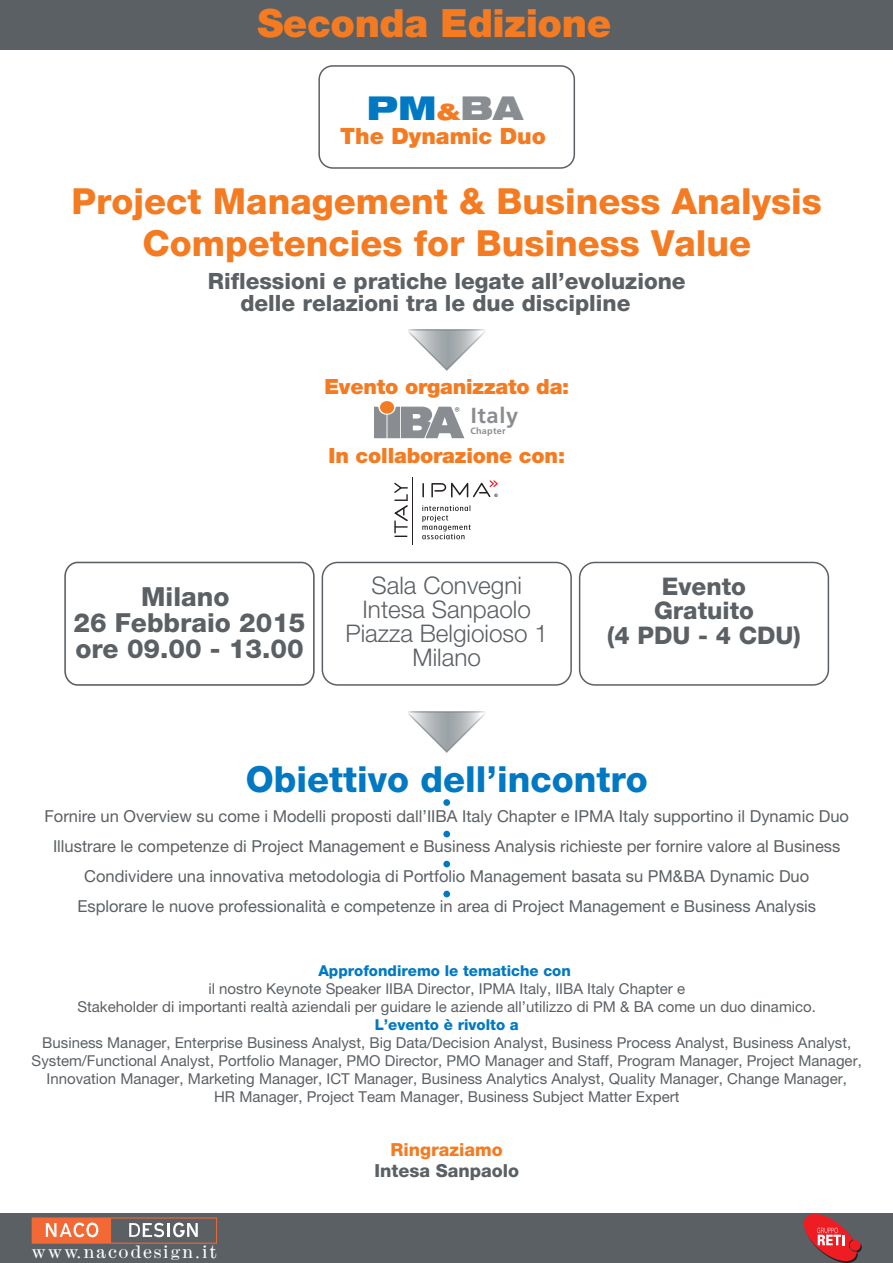
<style>
.page{position:relative;width:893px;height:1263px;background:#fff}
.page>*{position:absolute;margin:0;border:0;box-sizing:border-box;transform-origin:0 0}
.t1{font:900 39px "Helvetica Neue";letter-spacing:-.01em;color:#f47b21}
.t2{font:800 36px/42px "Helvetica Neue";color:#f47b21;text-align:center}
.t3{font:800 36px "Helvetica Neue";color:#0079c2}
.t4{font:900 expanded 33px "Helvetica Neue";color:#0079c2}
.t5{font:800 26.25px/26.2px "Helvetica Neue";color:#5b6064;text-align:center}
.t6{font:300 24.3px/24.3px "Helvetica Neue";color:#5b6064;text-align:center}
.t7{font:800 24.3px/24.3px "Helvetica Neue";color:#5b6064;text-align:center}
.t8{font:800 22.5px/22.5px "Helvetica Neue";color:#5b6064}
.t9{font:900 22.5px "Helvetica Neue";color:#f47b21}
.t10{font:700 21.75px "Frutiger";letter-spacing:.03em;color:#898d91}
.t11{font:900 21px "Helvetica Neue";letter-spacing:-.01em;color:#f47b21}
.t12{font:800 18px "Helvetica Neue";color:#5b6064}
.t13{font:800 18px "Helvetica Neue";color:#f47b21}
.t14{font:expanded 16.95px "Modern";letter-spacing:.1em;color:#fff}
.t15{font:16.5px/30px "Helvetica Neue";color:#5b6064;text-align:center}
.t16{font:15px/18px "Helvetica Neue";color:#5b6064;text-align:center}
.t17{font:800 15px "Helvetica Neue";color:#0079c2}
.t18{font:700 9px "Frutiger";letter-spacing:.025em;color:#898d91}
.t19{font:700 4.5px "Arial";color:#231f20}
.s1{font-size:22.95px;color:#f47b21}
.s2{color:#898d91}
</style>
<div class="page">
<div style="left:0;top:0;width:893px;height:49px;background:#5b6064"></div>
<div style="left:0;top:1214px;width:893px;height:49px;background:#5b6064"></div>
<svg style="left:32px;top:1217px;width:185px;height:27px"></svg>
<div style="left:380px;top:401px;width:14px;height:13px;background:#f47b21;border-radius:50%"></div>
<svg style="left:374px;top:406px;width:91px;height:33px"></svg>
<div style="left:318px;top:65px;width:257px;height:104px;border:2px solid #5b6064;border-radius:14px"></div>
<div style="left:64px;top:562px;width:251px;height:124px;border:2px solid #5b6064;border-radius:13px"></div>
<div style="left:579px;top:562px;width:250px;height:124px;border:2px solid #5b6064;border-radius:15px"></div>
<div style="left:322px;top:562px;width:250px;height:124px;border:2px solid #5b6064;border-radius:15px"></div>
<div style="left:443px;top:799px;width:7px;height:7px;background:#0079c2;border-radius:50%"></div>
<div style="left:443px;top:831px;width:7px;height:6px;background:#0079c2;border-radius:50%"></div>
<div style="left:443px;top:861px;width:7px;height:6px;background:#0079c2;border-radius:50%"></div>
<div style="left:443px;top:891px;width:7px;height:6px;background:#0079c2;border-radius:50%"></div>
<svg style="left:408px;top:329px;width:77px;height:42px"></svg>
<svg style="left:408px;top:711px;width:77px;height:42px"></svg>
<hr style="left:412px;top:477px;width:1px;height:67px;background:#231f20">
<svg style="left:422px;top:483px;width:2px;height:14px"></svg>
<svg style="left:431px;top:480px;width:67px;height:17px"></svg>
<svg style="left:422px;top:505px;width:49px;height:34px"></svg>
<svg style="left:394px;top:483px;width:14px;height:54px"></svg>
<svg style="left:800px;top:1213px;width:62px;height:50px"></svg>
<h1 class="t1" style="left:257px;top:0;width:355px">Seconda Edizione</h1>
<h3 class="t4" style="left:367px;top:87px;width:157px">PM<span class="s1">&amp;</span><span class="s2">BA</span></h3>
<h3 class="t9" style="left:340px;top:123px;width:207px">The Dynamic Duo</h3>
<h2 class="t2" style="left:72px;top:180px;width:752px">Project Management &amp; Business Analysis<br>Competencies for Business Value</h2>
<h3 class="t8" style="left:240px;top:269px;width:447px;text-indent:-33px">Riflessioni e pratiche legate all’evoluzione delle relazioni tra le due discipline</h3>
<h3 class="t11" style="left:324px;top:374px;width:246px">Evento organizzato da:</h3>
<h3 class="t10" style="left:471px;top:403px;width:49px">Italy</h3>
<p class="t18" style="left:470px;top:425px;width:37px">Chapter</p>
<h3 class="t11" style="left:329px;top:443px;width:238px">In collaborazione con:</h3>
<p class="t19" style="left:494px;top:492px;width:5px">®</p>
<h3 class="t6" style="left:345px;top:572px;width:204px">Sala Convegni<br>Intesa Sanpaolo<br>Piazza Belgioioso 1<br>Milano</h3>
<h3 class="t5" style="left:73px;top:583px;width:234px">Milano<br>26 Febbraio 2015 ore 09.00 - 13.00</h3>
<h3 class="t7" style="left:607px;top:574px;width:195px">Evento<br>Gratuito<br>(4 PDU - 4 CDU)</h3>
<h2 class="t3" style="left:246px;top:758px;width:404px">Obiettivo dell’incontro</h2>
<p class="t15" style="left:44px;top:801px;width:806px">Fornire un Overview su come i Modelli proposti dall’IIBA Italy Chapter e IPMA Italy supportino il Dynamic Duo Illustrare le competenze di Project Management e Business Analysis richieste per fornire valore al Business Condividere una innovativa metodologia di Portfolio Management basata su PM&amp;BA Dynamic Duo<br>Esplorare le nuove professionalità e competenze in area di Project Management e Business Analysis</p>
<p class="t17" style="left:318px;top:961px;width:254px">Approfondiremo le tematiche con</p>
<p class="t16" style="left:78px;top:979px;width:740px">il nostro Keynote Speaker IIBA Director, IPMA Italy, IIBA Italy Chapter e<br>Stakeholder di importanti realtà aziendali per guidare le aziende all’utilizzo di PM &amp; BA come un duo dinamico.</p>
<p class="t17" style="left:375px;top:1015px;width:146px">L’evento è rivolto a</p>
<p class="t16" style="left:32px;top:1033px;width:832px">Business Manager, Enterprise Business Analyst, Big Data/Decision Analyst, Business Process Analyst, Business Analyst, System/Functional Analyst, Portfolio Manager, PMO Director, PMO Manager and Staff, Program Manager, Project Manager, Innovation Manager, Marketing Manager, ICT Manager, Business Analytics Analyst, Quality Manager, Change Manager,<br>HR Manager, Project Team Manager, Business Subject Matter Expert</p>
<p class="t14" style="left:32px;top:1241px;width:187px">www.nacodesign.it</p>
<p class="t13" style="left:391px;top:1138px;width:114px">Ringraziamo</p>
<p class="t12" style="left:374px;top:1160px;width:146px">Intesa Sanpaolo</p>
</div>
